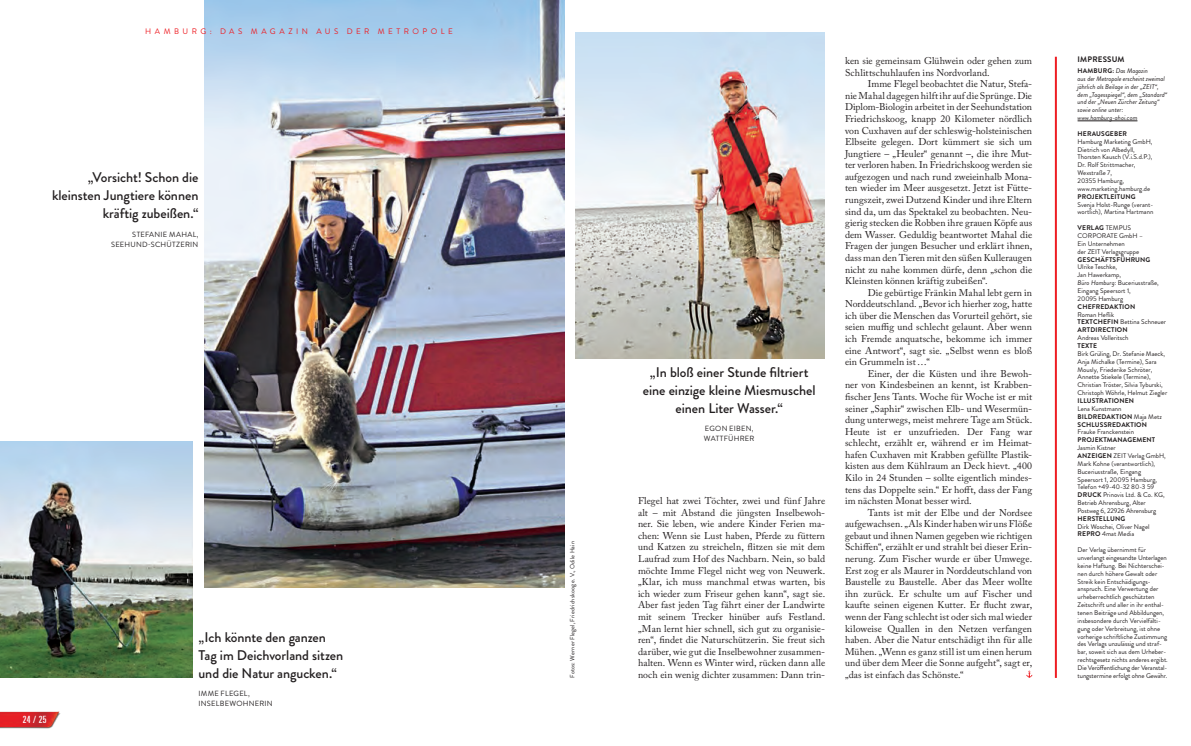
<style>
.page{position:relative;width:1191px;height:746px;background:#fff}
.page>*{position:absolute;margin:0;border:0;box-sizing:border-box;transform-origin:0 0}
.t1{font:500 14px/18px "Brandon Grotesque";letter-spacing:-.005em;color:#231f20;text-align:center}
.t2{font:ultra-condensed 10px "Univers LT";color:#fff}
.t3{font:9.8px/11.6px "Adobe Caslon Pro";letter-spacing:.005em;color:#231f20;text-align:justify}
.t4{font:8px "Brandon Grotesque";letter-spacing:.43em;color:#ee1d23}
.t5{font:700 8px "Brandon Grotesque";letter-spacing:.02em;color:#231f20}
.t6{font:7.5px/10px "Brandon Grotesque";letter-spacing:.03em;color:#231f20}
.t7{font:6.8px/7.9px "Brandon Grotesque";color:#231f20}
.t8{font:italic 6.8px/7.9px "Brandon Grotesque";color:#231f20}
.t9{font:6.2px "Brandon Grotesque";letter-spacing:.02em;color:#231f20}
.s1{font-weight:700;font-style:normal}
.s2{font-weight:700}
.s3{font-style:italic}
</style>
<div class="page">
<img style="left:0;top:441px;width:193px;height:236px">
<img style="left:204px;top:0;width:360px;height:587px">
<img style="left:575px;top:32px;width:249px;height:326px">
<hr style="left:1077px;top:121px;width:60px;height:1px;background:#231f20">
<hr style="left:1054px;top:57px;width:2px;height:620px;background:#ee1d23">
<svg style="left:1026px;top:670px;width:6px;height:7px"></svg>
<img style="left:0;top:711px;width:61px;height:18px">
<p class="t4" style="left:145px;top:26px;width:309px">HAMBURG: DAS MAGAZIN AUS DER METROPOLE</p>
<p class="t1" style="left:52px;top:169px;width:148px;text-align:right">„Vorsicht! Schon die kleinsten Jungtiere können kräftig zubeißen.“</p>
<p class="t6" style="left:111px;top:229px;width:89px;text-align:right">STEFANIE MAHAL,<br>SEEHUND-SCHÜTZERIN</p>
<p class="t2" style="left:23px;top:714px;width:25px">24 / 25</p>
<p class="t1" style="left:198px;top:628px;width:146px;text-align:left">„Ich könnte den ganzen<br>Tag im Deichvorland sitzen und die Natur angucken.“</p>
<p class="t6" style="left:198px;top:688px;width:76px">IMME FLEGEL,<br>INSELBEWOHNERIN</p>
<p class="t9" style="left:568px;top:677px;width:138px;rotate:-90deg">Fotos: Werner Flegel, Friedrichskoog e.V., Odile Hain</p>
<p class="t1" style="left:643px;top:363px;width:174px">„In bloß einer Stunde filtriert eine einzige kleine Miesmuschel einen Liter Wasser.“</p>
<p class="t6" style="left:704px;top:424px;width:52px">EGON EIBEN,<br>WATTFÜHRER</p>
<p class="t3" style="left:638px;top:495px;width:189px">Flegel hat zwei Töchter, zwei und fünf Jahre alt – mit Abstand die jüngsten Inselbewoh&shy;ner. Sie leben, wie andere Kinder Ferien ma&shy;chen: Wenn sie Lust haben, Pferde zu füttern und Katzen zu streicheln, flitzen sie mit dem Laufrad zum Hof des Nachbarn. Nein, so bald möchte Imme Flegel nicht weg von Neuwerk. „Klar, ich muss manchmal etwas warten, bis ich wieder zum Friseur gehen kann“, sagt sie.<br>Aber fast jeden Tag fährt einer der Landwirte mit seinem Trecker hinüber aufs Festland. „Man lernt hier schnell, sich gut zu organisie&shy;ren“, findet die Naturschützerin. Sie freut sich darüber, wie gut die Inselbewohner zusammen&shy;halten. Wenn es Winter wird, rücken dann alle noch ein wenig dichter zusammen: Dann trin-</p>
<p class="t3" style="left:845px;top:55px;width:189px">ken sie gemeinsam Glühwein oder gehen zum</p>
<p class="t3" style="left:845px;top:66px;width:146px">Schlittschuhlaufen ins Nordvorland.</p>
<p class="t3" style="left:867px;top:78px;width:166px">Imme Flegel beobachtet die Natur, Stefa-</p>
<p class="t3" style="left:845px;top:90px;width:189px">nie Mahal dagegen hilft ihr auf die Sprünge. Die</p>
<p class="t3" style="left:845px;top:101px;width:189px">Diplom-Biologin arbeitet in der Seehundstation</p>
<p class="t3" style="left:845px;top:113px;width:189px">Friedrichskoog, knapp 20 Kilometer nördlich</p>
<p class="t3" style="left:845px;top:124px;width:189px">von Cuxhaven auf der schleswig-holsteinischen</p>
<p class="t3" style="left:845px;top:136px;width:189px">Elbseite gelegen. Dort kümmert sie sich um</p>
<p class="t3" style="left:845px;top:147px;width:189px">Jungtiere – „Heuler“ genannt –, die ihre Mut-</p>
<p class="t3" style="left:845px;top:159px;width:189px">ter verloren haben. In Friedrichskoog werden sie</p>
<p class="t3" style="left:845px;top:171px;width:189px">aufgezogen und nach rund zweieinhalb Mona-</p>
<p class="t3" style="left:845px;top:182px;width:189px">ten wieder im Meer ausgesetzt. Jetzt ist Fütte-</p>
<p class="t3" style="left:845px;top:194px;width:189px">rungszeit, zwei Dutzend Kinder und ihre Eltern</p>
<p class="t3" style="left:845px;top:205px;width:189px">sind da, um das Spektakel zu beobachten. Neu-</p>
<p class="t3" style="left:845px;top:217px;width:189px">gierig stecken die Robben ihre grauen Köpfe aus</p>
<p class="t3" style="left:845px;top:228px;width:189px">dem Wasser. Geduldig beantwortet Mahal die</p>
<p class="t3" style="left:845px;top:240px;width:189px">Fragen der jungen Besucher und erklärt ihnen,</p>
<p class="t3" style="left:845px;top:252px;width:189px">dass man den Tieren mit den süßen Kulleraugen</p>
<p class="t3" style="left:845px;top:263px;width:189px">nicht zu nahe kommen dürfe, denn „schon die</p>
<p class="t3" style="left:845px;top:275px;width:144px">Kleinsten können kräftig zubeißen“.</p>
<p class="t3" style="left:867px;top:286px;width:166px">Die gebürtige Fränkin Mahal lebt gern in</p>
<p class="t3" style="left:845px;top:298px;width:189px">Norddeutschland. „Bevor ich hierher zog, hatte</p>
<p class="t3" style="left:845px;top:309px;width:189px">ich über die Menschen das Vorurteil gehört, sie</p>
<p class="t3" style="left:845px;top:321px;width:189px">seien muffig und schlecht gelaunt. Aber wenn</p>
<p class="t3" style="left:845px;top:333px;width:189px">ich Fremde anquatsche, bekomme ich immer</p>
<p class="t3" style="left:845px;top:344px;width:189px">eine Antwort“, sagt sie. „Selbst wenn es bloß</p>
<p class="t3" style="left:845px;top:356px;width:86px">ein Grummeln ist…“</p>
<p class="t3" style="left:867px;top:367px;width:166px">Einer, der die Küsten und ihre Bewoh-</p>
<p class="t3" style="left:845px;top:379px;width:189px">ner von Kindesbeinen an kennt, ist Krabben-</p>
<p class="t3" style="left:845px;top:391px;width:189px">fischer Jens Tants. Woche für Woche ist er mit</p>
<p class="t3" style="left:845px;top:402px;width:189px">seiner „Saphir“ zwischen Elb- und Wesermün-</p>
<p class="t3" style="left:845px;top:414px;width:189px">dung unterwegs, meist mehrere Tage am Stück.</p>
<p class="t3" style="left:845px;top:425px;width:189px">Heute ist er unzufrieden. Der Fang war</p>
<p class="t3" style="left:845px;top:437px;width:189px">schlecht, erzählt er, während er im Heimat-</p>
<p class="t3" style="left:845px;top:448px;width:189px">hafen Cuxhaven mit Krabben gefüllte Plastik-</p>
<p class="t3" style="left:845px;top:460px;width:189px">kisten aus dem Kühlraum an Deck hievt. „400</p>
<p class="t3" style="left:845px;top:472px;width:189px">Kilo in 24 Stunden – sollte eigentlich mindes-</p>
<p class="t3" style="left:845px;top:483px;width:189px">tens das Doppelte sein.“ Er hofft, dass der Fang</p>
<p class="t3" style="left:845px;top:495px;width:128px">im nächsten Monat besser wird.</p>
<p class="t3" style="left:867px;top:506px;width:166px">Tants ist mit der Elbe und der Nordsee</p>
<p class="t3" style="left:845px;top:518px;width:189px">aufgewachsen. „Als Kinder haben wir uns Flöße</p>
<p class="t3" style="left:845px;top:529px;width:189px">gebaut und ihnen Namen gegeben wie richtigen</p>
<p class="t3" style="left:845px;top:541px;width:189px">Schiffen“, erzählt er und strahlt bei dieser Erin-</p>
<p class="t3" style="left:845px;top:553px;width:189px">nerung. Zum Fischer wurde er über Umwege.</p>
<p class="t3" style="left:845px;top:564px;width:189px">Erst zog er als Maurer in Norddeutschland von</p>
<p class="t3" style="left:845px;top:576px;width:189px">Baustelle zu Baustelle. Aber das Meer wollte</p>
<p class="t3" style="left:845px;top:587px;width:189px">ihn zurück. Er schulte um auf Fischer und</p>
<p class="t3" style="left:845px;top:599px;width:189px">kaufte seinen eigenen Kutter. Er flucht zwar,</p>
<p class="t3" style="left:845px;top:610px;width:189px">wenn der Fang schlecht ist oder sich mal wieder</p>
<p class="t3" style="left:845px;top:622px;width:189px">kiloweise Quallen in den Netzen verfangen</p>
<p class="t3" style="left:845px;top:634px;width:189px">haben. Aber die Natur entschädigt ihn für alle</p>
<p class="t3" style="left:845px;top:645px;width:189px">Mühen. „Wenn es ganz still ist um einen herum</p>
<p class="t3" style="left:845px;top:657px;width:189px">und über dem Meer die Sonne aufgeht“, sagt er,</p>
<p class="t3" style="left:845px;top:668px;width:120px">„das ist einfach das Schönste.“</p>
<p class="t5" style="left:1077px;top:54px;width:48px">IMPRESSUM</p>
<p class="t8" style="left:1077px;top:67px;width:91px"><span class="s1">HAMBURG:</span> Das Magazin<br>aus der Metropole erscheint zweimal jährlich als Beilage in der „ZEIT“, dem „Tagesspiegel“, dem „Standard“ und der „Neuen Zürcher Zeitung“ sowie online unter: www.hamburg-ahoi.com</p>
<p class="t7" style="left:1077px;top:130px;width:77px"><span class="s2">HERAUSGEBER<br></span>Hamburg Marketing GmbH,<br>Dietrich von Albedyll,<br>Thorsten Kausch (V.i.S.d.P.),<br>Dr. Rolf Strittmacher,<br>Wexstraße 7,<br>20355 Hamburg, www.marketing.hamburg.de<br><span class="s2">PROJEKTLEITUNG<br></span>Svenja Holst-Runge (verant&shy;wortlich), Martina Hartmann</p>
<p class="t7" style="left:1077px;top:224px;width:91px"><span class="s2">VERLAG</span> TEMPUS<br>CORPORATE GmbH –<br>Ein Unternehmen<br>der ZEIT Verlagsgruppe<br><span class="s2">GESCHÄFTSFÜHRUNG<br></span>Ulrike Teschke,<br>Jan Hawerkamp,<br><span class="s3">Büro Hamburg:</span> Buceriusstraße,<br>Eingang Speersort 1,<br>20095 Hamburg<br><span class="s2">CHEFREDAKTION<br></span>Roman Heflik<br><span class="s2">TEXTCHEFIN</span> Bettina Schneuer<br><span class="s2">ARTDIRECTION<br></span>Andreas Volleritsch<br><span class="s2">TEXTE<br></span>Birk Grüling, Dr. Stefanie Maeck,<br>Anja Michalke (Termine), Sara<br>Mously, Friederike Schröter,<br>Annette Stiekele (Termine),<br>Christian Tröster, Silvia Tyburski,<br>Christoph Wöhrle, Helmut Ziegler<br><span class="s2">ILLUSTRATIONEN<br></span>Lena Kunstmann<br><span class="s2">BILDREDAKTION</span> Maja Metz<br><span class="s2">SCHLUSSREDAKTION<br></span>Frauke Franckenstein<br><span class="s2">PROJEKTMANAGEMENT<br></span>Jasmin Kistner<br><span class="s2">ANZEIGEN</span> ZEIT Verlag GmbH,<br>Mark Kohne (verantwortlich),<br>Buceriusstraße, Eingang<br>Speersort 1, 20095 Hamburg,<br>Telefon +49-40-32 80-3 59<br><span class="s2">DRUCK</span> Prinovis Ltd. &amp; Co. KG,<br>Betrieb Ahrensburg, Alter<br>Postweg 6, 22926 Ahrensburg<br><span class="s2">HERSTELLUNG<br></span>Dirk Woschei, Oliver Nagel<br><span class="s2">REPRO</span> 4mat Media</p>
<p class="t7" style="left:1077px;top:546px;width:92px">Der Verlag übernimmt für unverlangt eingesandte Unterlagen keine Haftung. Bei Nichterschei&shy;nen durch höhere Gewalt oder Streik kein Entschädigungs&shy;anspruch. Eine Verwertung der urheberrechtlich geschützten Zeitschrift und aller in ihr enthal&shy;tenen Beiträge und Abbildungen, insbesondere durch Vervielfälti&shy;gung oder Verbreitung, ist ohne vorherige schriftliche Zustimmung des Verlags unzulässig und straf&shy;bar, soweit sich aus dem Urheber&shy;rechtsgesetz nichts anderes ergibt.<br>Die Veröffentlichung der Veranstal&shy;tungstermine erfolgt ohne Gewähr.</p>
</div>
